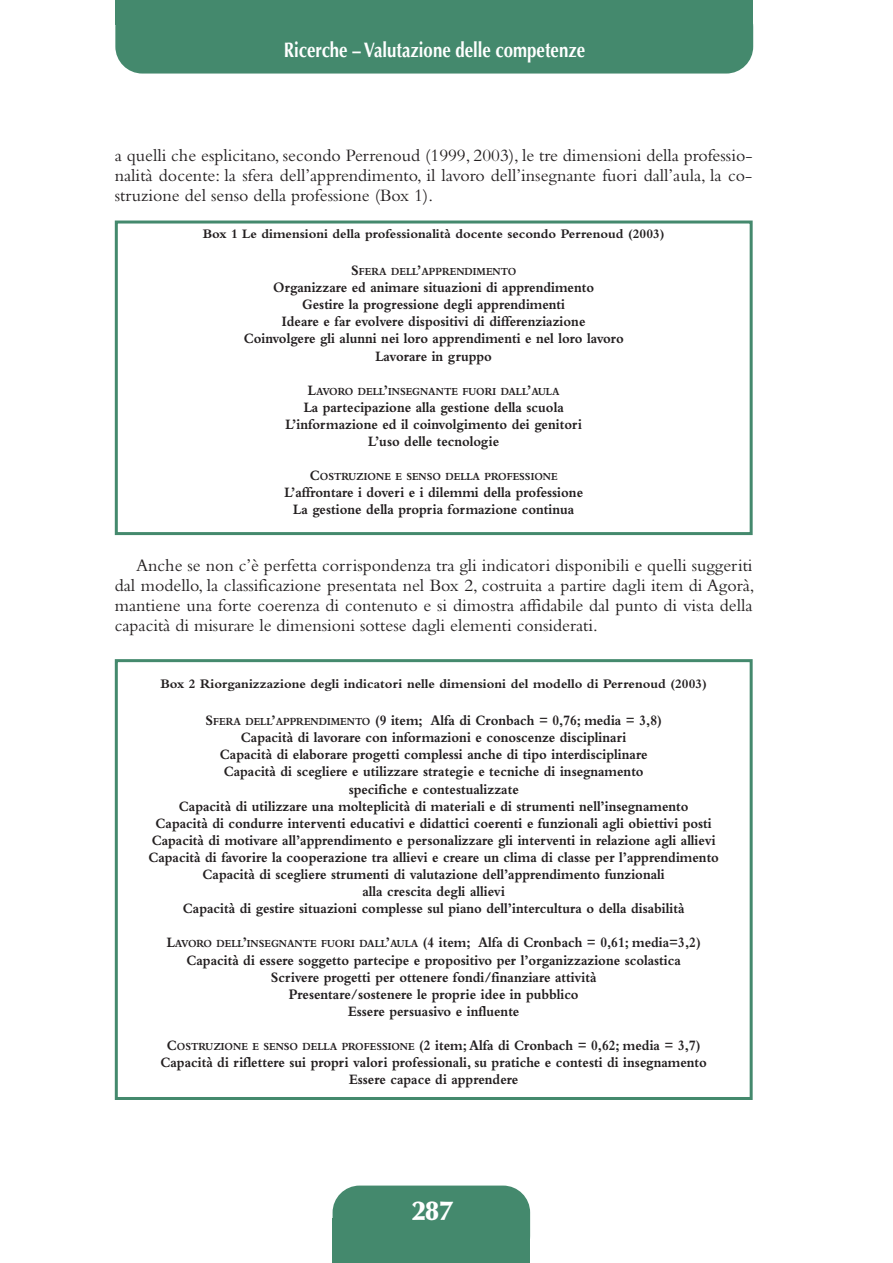
<style>
.page{position:relative;width:893px;height:1263px;background:#fff}
.page>*{position:absolute;margin:0;border:0;box-sizing:border-box;transform-origin:0 0}
.t1{font:900 27px "Optima";color:#fff}
.t2{font:700 21px "Optima";color:#fff;scale:.8 1}
.t3{font:18px/20.1px "Bembo";color:#231f20;text-align:justify}
.t4{font:700 15px/17.1px "Bembo";color:#231f20;text-align:center;scale:.9 1}
.t5{font:700 13.5px "Bembo";color:#231f20}
.t6{font:700 11.25px "Bembo";color:#231f20;scale:.9 1}
.s1{font-size:15px}
.s2{font-size:11.25px}
</style>
<div class="page">
<div style="left:333px;top:1185px;width:197px;height:78px;background:#44896d;border-radius:27px"></div>
<div style="left:333px;top:1218px;width:197px;height:45px;background:#44896d"></div>
<div style="left:115px;top:0;width:638px;height:74px;background:#44896d;border-radius:27px"></div>
<div style="left:115px;top:0;width:638px;height:24px;background:#44896d"></div>
<div style="left:115px;top:220px;width:638px;height:315px;border:3px solid #44896d"></div>
<div style="left:115px;top:659px;width:638px;height:441px;border:3px solid #44896d"></div>
<p class="t2" style="left:284px;top:38px;width:378px">Ricerche – Valutazione delle competenze</p>
<p class="t3" style="left:115px;top:147px;width:639px">a quelli che esplicitano, secondo Perrenoud (1999, 2003), le tre dimensioni della professio&shy;nalità docente: la sfera dell’apprendimento, il lavoro dell’insegnante fuori dall’aula, la co&shy;struzione del senso della professione (Box 1).</p>
<p class="t5" style="left:203px;top:229px;width:463px">Box 1 Le dimensioni della professionalità docente secondo Perrenoud (2003)</p>
<p class="t6" style="left:351px;top:268px;width:185px"><span class="s1">S</span>FERA DELL<span class="s1">’</span>APPRENDIMENTO</p>
<p class="t4" style="left:244px;top:280px;width:424px">Organizzare ed animare situazioni di apprendimento<br>Gestire la progressione degli apprendimenti<br>Ideare e far evolvere dispositivi di differenziazione<br>Coinvolgere gli alunni nei loro apprendimenti e nel loro lavoro Lavorare in gruppo</p>
<p class="t6" style="left:308px;top:387px;width:281px"><span class="s1">L</span>AVORO DELL<span class="s1">’</span>INSEGNANTE FUORI DALL<span class="s1">’</span>AULA</p>
<p class="t4" style="left:285px;top:400px;width:331px">La partecipazione alla gestione della scuola<br>L’informazione ed il coinvolgimento dei genitori<br>L’uso delle tecnologie</p>
<p class="t6" style="left:310px;top:473px;width:277px"><span class="s1">C</span>OSTRUZIONE E SENSO DELLA PROFESSIONE</p>
<p class="t4" style="left:284px;top:486px;width:333px">L’affrontare i doveri e i dilemmi della professione<br>La gestione della propria formazione continua</p>
<p class="t3" style="left:115px;top:557px;width:641px;text-indent:21px">Anche se non c’è perfetta corrispondenza tra gli indicatori disponibili e quelli suggeriti dal modello, la classificazione presentata nel Box 2, costruita a partire dagli item di Agorà, mantiene una forte coerenza di contenuto e si dimostra affidabile dal punto di vista della capacità di misurare le dimensioni sottese dagli elementi considerati.</p>
<p class="t5" style="left:161px;top:679px;width:548px">Box 2 Riorganizzazione degli indicatori nelle dimensioni del modello di Perrenoud (2003)</p>
<p class="t4" style="left:148px;top:713px;width:635px">S<span class="s2">FERA DELL</span>’<span class="s2">APPRENDIMENTO</span> (9 item; Alfa di Cronbach = 0,76; media = 3,8)<br>Capacità di lavorare con informazioni e conoscenze disciplinari<br>Capacità di elaborare progetti complessi anche di tipo interdisciplinare<br>Capacità di scegliere e utilizzare strategie e tecniche di insegnamento<br>specifiche e contestualizzate<br>Capacità di utilizzare una molteplicità di materiali e di strumenti nell’insegnamento<br>Capacità di condurre interventi educativi e didattici coerenti e funzionali agli obiettivi posti Capacità di motivare all’apprendimento e personalizzare gli interventi in relazione agli allievi Capacità di favorire la cooperazione tra allievi e creare un clima di classe per l’apprendimento Capacità di scegliere strumenti di valutazione dell’apprendimento funzionali<br>alla crescita degli allievi<br>Capacità di gestire situazioni complesse sul piano dell’intercultura o della disabilità</p>
<p class="t4" style="left:167px;top:936px;width:595px">L<span class="s2">AVORO DELL</span>’<span class="s2">INSEGNANTE FUORI DALL</span>’<span class="s2">AULA</span> (4 item; Alfa di Cronbach = 0,61; media=3,2)<br>Capacità di essere soggetto partecipe e propositivo per l’organizzazione scolastica Scrivere progetti per ottenere fondi/finanziare attività<br>Presentare/sostenere le proprie idee in pubblico<br>Essere persuasivo e influente</p>
<p class="t4" style="left:160px;top:1038px;width:609px">C<span class="s2">OSTRUZIONE E SENSO DELLA PROFESSIONE</span> (2 item; Alfa di Cronbach = 0,62; media = 3,7)<br>Capacità di riflettere sui propri valori professionali, su pratiche e contesti di insegnamento<br>Essere capace di apprendere</p>
<p class="t1" style="left:412px;top:1200px;width:42px">287</p>
</div>
